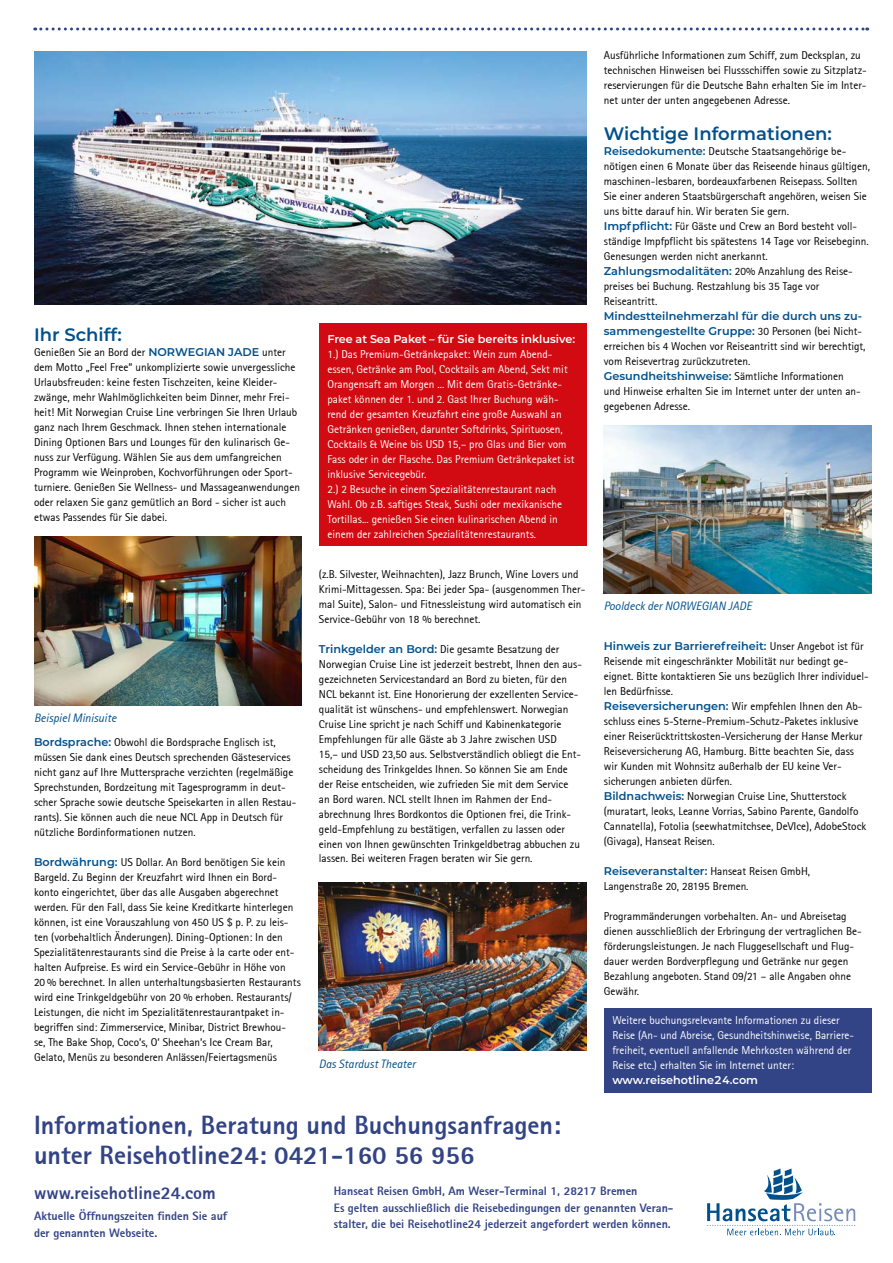
<style>
.page{position:relative;width:893px;height:1263px;background:#fff}
.page>*{position:absolute;margin:0;border:0;box-sizing:border-box;transform-origin:0 0}
.t1{font:800 26.1px/30.2px "Rotis Sans Serif";color:#324386}
.t2{font:600 18px "Montserrat";color:#00508c}
.t3{font:800 18px "Rotis Sans Serif";color:#324386}
.t4{font:800 12px/16.5px "Rotis Sans Serif";color:#324386}
.t5{font:italic 12px "Rotis Sans Serif";color:#00508c}
.t6{font:11.25px/15px "Rotis Sans Serif";color:#000}
.t7{font:11.25px/15px "Rotis Sans Serif";color:#fff}
.t8{font:600 11.25px/15px "Montserrat";color:#00508c}
.t9{font:600 11.25px "Montserrat";color:#fff}
.s1{font-family:"Montserrat";font-weight:600;color:#00508c}
.s2{font-family:"Rotis Sans Serif";font-weight:400;color:#000}
</style>
<div class="page">
<div style="left:604px;top:1008px;width:268px;height:85px;background:#324386"></div>
<svg style="left:35px;top:28px;width:833px;height:3px"></svg>
<svg style="left:707px;top:1168px;width:148px;height:67px"></svg>
<div style="left:319px;top:323px;width:268px;height:223px;background:#d20a11"></div>
<img style="left:34px;top:51px;width:553px;height:254px">
<img style="left:34px;top:537px;width:268px;height:168px">
<img style="left:604px;top:425px;width:268px;height:168px">
<img style="left:319px;top:882px;width:268px;height:168px">
<h2 class="t2" style="left:34px;top:321px;width:89px">Ihr Schiff:</h2>
<p class="t6" style="left:34px;top:344px;width:267px">Genießen Sie an Bord der <span class="s1">NORWEGIAN JADE</span> unter dem Motto „Feel Free“ unkomplizierte sowie unvergessliche Urlaubsfreuden: keine festen Tischzeiten, keine Kleider&shy;zwänge, mehr Wahlmöglichkeiten beim Dinner, mehr Frei&shy;heit! Mit Norwegian Cruise Line verbringen Sie Ihren Urlaub ganz nach Ihrem Geschmack. Ihnen stehen internationale Dining Optionen Bars und Lounges für den kulinarisch Ge&shy;nuss zur Verfügung. Wählen Sie aus dem umfangreichen Programm wie Weinproben, Kochvorführungen oder Sport&shy;turniere. Genießen Sie Wellness- und Massageanwendungen oder relaxen Sie ganz gemütlich an Bord - sicher ist auch etwas Passendes für Sie dabei.</p>
<p class="t5" style="left:34px;top:711px;width:84px">Beispiel Minisuite</p>
<p class="t6" style="left:34px;top:734px;width:264px"><span class="s1">Bordsprache:</span> Obwohl die Bordsprache Englisch ist, müssen Sie dank eines Deutsch sprechenden Gästeservices nicht ganz auf Ihre Muttersprache verzichten (regelmäßige Sprechstunden, Bordzeitung mit Tagesprogramm in deut&shy;scher Sprache sowie deutsche Speisekarten in allen Restau&shy;rants). Sie können auch die neue NCL App in Deutsch für nützliche Bordinformationen nutzen.</p>
<p class="t6" style="left:34px;top:854px;width:268px"><span class="s1">Bordwährung:</span> US Dollar. An Bord benötigen Sie kein Bargeld. Zu Beginn der Kreuzfahrt wird Ihnen ein Bord&shy;konto eingerichtet, über das alle Ausgaben abgerechnet werden. Für den Fall, dass Sie keine Kreditkarte hinterlegen können, ist eine Vorauszahlung von 450 US $ p. P. zu leis&shy;ten (vorbehaltlich Änderungen). Dining-Optionen: In den Spezialitätenrestaurants sind die Preise à la carte oder ent&shy;halten Aufpreise. Es wird ein Service-Gebühr in Höhe von<br>20 % berechnet. In allen unterhaltungsbasierten Restaurants wird eine Trinkgeldgebühr von 20 % erhoben. Restaurants/ Leistungen, die nicht im Spezialitätenrestaurantpaket in&shy;begriffen sind: Zimmerservice, Minibar, District Brewhou-<br>se, The Bake Shop, Coco‘s, O‘ Sheehan‘s Ice Cream Bar, Gelato, Menüs zu besonderen Anlässen/Feiertagsmenüs</p>
<p class="t9" style="left:327px;top:331px;width:249px">Free at Sea Paket – für Sie bereits inklusive:</p>
<p class="t7" style="left:327px;top:346px;width:249px">1.) Das Premium-Getränkepaket: Wein zum Abend&shy;essen, Getränke am Pool, Cocktails am Abend, Sekt mit Orangensaft am Morgen ... Mit dem Gratis-Getränke&shy;paket können der 1. und 2. Gast Ihrer Buchung wäh&shy;rend der gesamten Kreuzfahrt eine große Auswahl an Getränken genießen, darunter Softdrinks, Spirituosen, Cocktails &amp; Weine bis USD 15,– pro Glas und Bier vom Fass oder in der Flasche. Das Premium Getränkepaket ist inklusive Servicegebür.<br>2.) 2 Besuche in einem Spezialitätenrestaurant nach Wahl. Ob z.B. saftiges Steak, Sushi oder mexikanische Tortillas... genießen Sie einen kulinarischen Abend in einem der zahlreichen Spezialitätenrestaurants.</p>
<p class="t6" style="left:319px;top:566px;width:268px">(z.B. Silvester, Weihnachten), Jazz Brunch, Wine Lovers und Krimi-Mittagessen. Spa: Bei jeder Spa- (ausgenommen Ther&shy;mal Suite), Salon- und Fitnessleistung wird automatisch ein Service-Gebühr von 18 % berechnet.</p>
<p class="t6" style="left:319px;top:641px;width:264px"><span class="s1">Trinkgelder an Bord:</span> Die gesamte Besatzung der Norwegian Cruise Line ist jederzeit bestrebt, Ihnen den aus&shy;gezeichneten Servicestandard an Bord zu bieten, für den NCL bekannt ist. Eine Honorierung der exzellenten Service&shy;qualität ist wünschens- und empfehlenswert. Norwegian Cruise Line spricht je nach Schiff und Kabinenkategorie Empfehlungen für alle Gäste ab 3 Jahre zwischen USD<br>15,– und USD 23,50 aus. Selbstverständlich obliegt die Ent&shy;scheidung des Trinkgeldes Ihnen. So können Sie am Ende der Reise entscheiden, wie zufrieden Sie mit dem Service an Bord waren. NCL stellt Ihnen im Rahmen der End&shy;abrechnung Ihres Bordkontos die Optionen frei, die Trink&shy;geld-Empfehlung zu bestätigen, verfallen zu lassen oder einen von Ihnen gewünschten Trinkgeldbetrag abbuchen zu lassen. Bei weiteren Fragen beraten wir Sie gern.</p>
<p class="t5" style="left:319px;top:1056px;width:98px">Das Stardust Theater</p>
<p class="t6" style="left:604px;top:47px;width:265px">Ausführliche Informationen zum Schiff, zum Decksplan, zu technischen Hinweisen bei Flussschiffen sowie zu Sitzplatz&shy;reservierungen für die Deutsche Bahn erhalten Sie im Inter&shy;net unter der unten angegebenen Adresse.</p>
<h2 class="t2" style="left:604px;top:121px;width:230px">Wichtige Informationen:</h2>
<p class="t6" style="left:604px;top:143px;width:268px"><span class="s1">Reisedokumente:</span> Deutsche Staatsangehörige be&shy;nötigen einen 6 Monate über das Reiseende hinaus gültigen, maschinen-lesbaren, bordeauxfarbenen Reisepass. Sollten Sie einer anderen Staatsbürgerschaft angehören, weisen Sie uns bitte darauf hin. Wir beraten Sie gern.<br><span class="s1">Impfpflicht:</span> Für Gäste und Crew an Bord besteht voll&shy;ständige Impfpflicht bis spätestens 14 Tage vor Reisebeginn.<br>Genesungen werden nicht anerkannt.<br><span class="s1">Zahlungsmodalitäten:</span> 20% Anzahlung des Reise&shy;preises bei Buchung. Restzahlung bis 35 Tage vor Reiseantritt.</p>
<p class="t8" style="left:604px;top:308px;width:260px">Mindestteilnehmerzahl für die durch uns zu&shy;sammengestellte Gruppe: <span class="s2">30 Personen (bei Nicht-</span></p>
<p class="t6" style="left:604px;top:338px;width:263px">erreichen bis 4 Wochen vor Reiseantritt sind wir berechtigt, vom Reisevertrag zurückzutreten.<br><span class="s1">Gesundheitshinweise:</span> Sämtliche Informationen<br>und Hinweise erhalten Sie im Internet unter der unten an&shy;gegebenen Adresse.</p>
<p class="t5" style="left:604px;top:599px;width:149px">Pooldeck der NORWEGIAN JADE</p>
<p class="t8" style="left:604px;top:638px;width:261px">Hinweis zur Barrierefreiheit: <span class="s2">Unser Angebot ist für</span></p>
<p class="t6" style="left:604px;top:653px;width:266px">Reisende mit eingeschränkter Mobilität nur bedingt ge&shy;eignet. Bitte kontaktieren Sie uns bezüglich Ihrer individuel&shy;len Bedürfnisse.<br><span class="s1">Reiseversicherungen:</span> Wir empfehlen Ihnen den Ab&shy;schluss eines 5-Sterne-Premium-Schutz-Paketes inklusive einer Reiserücktrittskosten-Versicherung der Hanse Merkur Reiseversicherung AG, Hamburg. Bitte beachten Sie, dass wir Kunden mit Wohnsitz außerhalb der EU keine Ver&shy;sicherungen anbieten dürfen.<br><span class="s1">Bildnachweis:</span> Norwegian Cruise Line, Shutterstock (muratart, leoks, Leanne Vorrias, Sabino Parente, Gandolfo Cannatella), Fotolia (seewhatmitchsee, DeVIce), AdobeStock (Givaga), Hanseat Reisen.</p>
<p class="t8" style="left:604px;top:863px;width:208px">Reiseveranstalter: <span class="s2">Hanseat Reisen GmbH,</span></p>
<p class="t6" style="left:604px;top:878px;width:146px">Langenstraße 20, 28195 Bremen.</p>
<p class="t6" style="left:604px;top:908px;width:259px">Programmänderungen vorbehalten. An- und Abreisetag dienen ausschließlich der Erbringung der vertraglichen Be&shy;förderungsleistungen. Je nach Fluggesellschaft und Flug&shy;dauer werden Bordverpflegung und Getränke nur gegen Bezahlung angeboten. Stand 09/21 – alle Angaben ohne Gewähr.</p>
<p class="t7" style="left:612px;top:1013px;width:243px">Weitere buchungsrelevante Informationen zu dieser Reise (An- und Abreise, Gesundheitshinweise, Barriere&shy;freiheit, eventuell anfallende Mehrkosten während der Reise etc.) erhalten Sie im Internet unter:</p>
<p class="t9" style="left:612px;top:1072px;width:147px">www.reisehotline24.com</p>
<h1 class="t1" style="left:34px;top:1110px;width:528px">Informationen, Beratung und Buchungsanfragen: unter Reisehotline24: 0421-160 56 956</h1>
<h2 class="t3" style="left:34px;top:1182px;width:183px">www.reisehotline24.com</h2>
<p class="t4" style="left:34px;top:1207px;width:195px">Aktuelle Öffnungszeiten finden Sie auf der genannten Webseite.</p>
<p class="t4" style="left:334px;top:1182px;width:341px">Hanseat Reisen GmbH, Am Weser-Terminal 1, 28217 Bremen<br>Es gelten ausschließlich die Reisebedingungen der genannten Veran&shy;stalter, die bei Reisehotline24 jederzeit angefordert werden können.</p>
</div>
